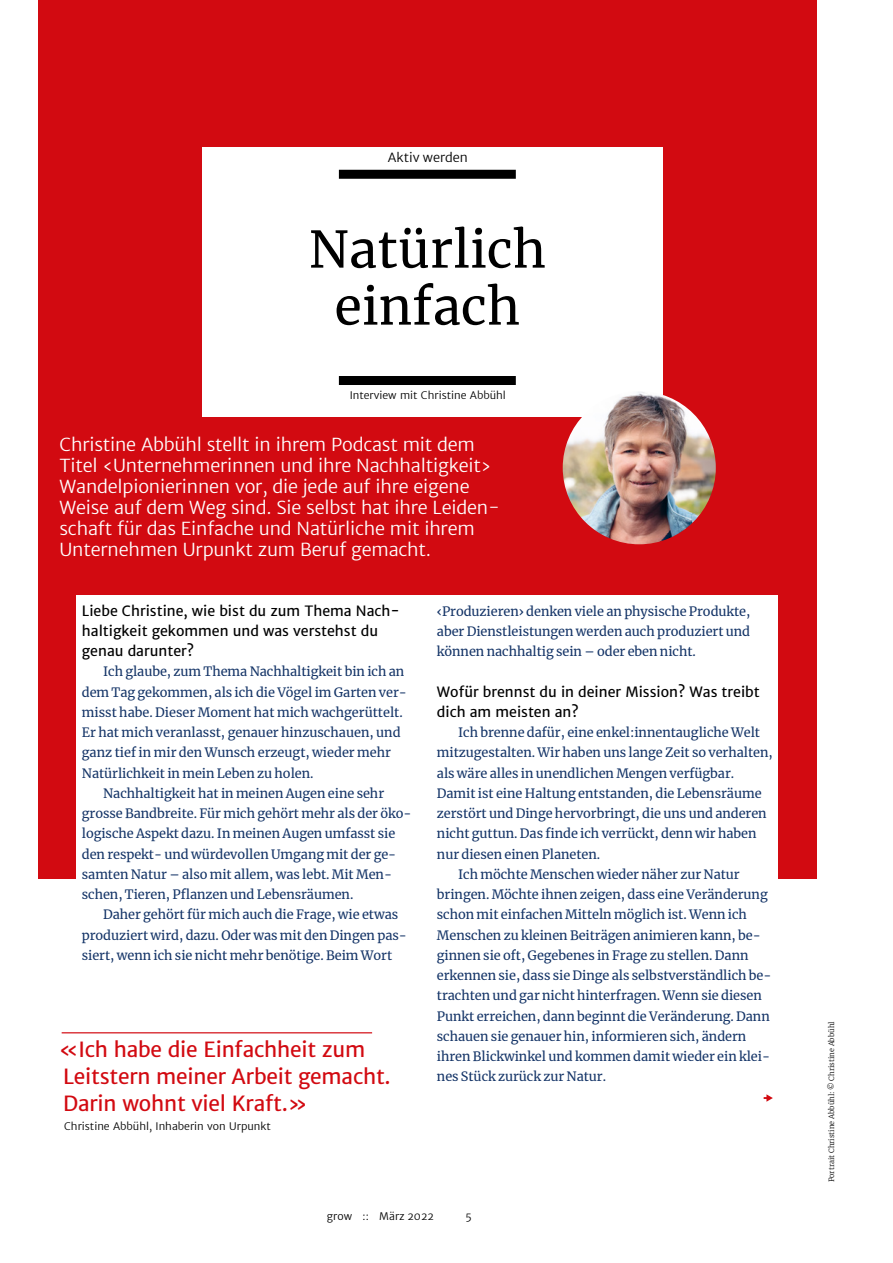
<style>
.page{position:relative;width:893px;height:1263px;background:#fff}
.page>*{position:absolute;margin:0;border:0;box-sizing:border-box;transform-origin:0 0}
.t1{font:50.25px/57px "Merriweather";letter-spacing:.005em;color:#000;text-align:center}
.t2{font:21px/27px "Merriweather Sans";letter-spacing:-.01em;color:#d20a11}
.t3{font:300 18px/21px "Merriweather Sans";letter-spacing:-.01em;color:#fff}
.t4{font:14.25px/20.2px "Merriweather Sans";color:#000}
.t5{font:12.75px/20.2px "Merriweather";letter-spacing:-.005em;color:#143467;text-align:justify}
.t6{font:300 12.75px "Merriweather Sans";color:#000}
.t7{font:300 10.5px "Merriweather Sans";color:#000}
.t8{font:300 7.2px "Merriweather";color:#000}
</style>
<div class="page">
<div style="left:38px;top:0;width:778px;height:879px;background:#d20a11"></div>
<div style="left:202px;top:147px;width:461px;height:270px;background:#fff"></div>
<div style="left:77px;top:595px;width:701px;height:288px;background:#fff"></div>
<svg style="left:764px;top:1094px;width:9px;height:8px"></svg>
<div style="left:339px;top:170px;width:177px;height:9px;background:#000"></div>
<div style="left:339px;top:376px;width:177px;height:9px;background:#000"></div>
<img style="left:563px;top:391px;width:153px;height:153px;border-radius:77px">
<hr style="left:62px;top:1032px;width:310px;height:1px;background:#d20a11">
<p class="t6" style="left:388px;top:149px;width:82px">Aktiv werden</p>
<h1 class="t1" style="left:309px;top:219px;width:239px">Natürlich einfach</h1>
<p class="t7" style="left:350px;top:389px;width:158px">Interview mit Christine Abbühl</p>
<p class="t3" style="left:60px;top:434px;width:442px">Christine Abbühl stellt in ihrem Podcast mit dem Titel ‹Unternehmerinnen und ihre Nachhaltigkeit› Wandelpionierinnen vor, die jede auf ihre eigene Weise auf dem Weg sind. Sie selbst hat ihre Leiden&shy;schaft für das Einfache und Natürliche mit ihrem Unternehmen Urpunkt zum Beruf gemacht.</p>
<p class="t4" style="left:82px;top:600px;width:320px">Liebe Christine, wie bist du zum Thema Nach&shy;haltigkeit gekommen und was verstehst du genau darunter?</p>
<p class="t5" style="left:103px;top:661px;width:303px">Ich glaube, zum Thema Nachhaltigkeit bin ich an</p>
<p class="t5" style="left:82px;top:681px;width:326px">dem Tag gekommen, als ich die Vögel im Garten ver-</p>
<p class="t5" style="left:82px;top:702px;width:322px">misst habe. Dieser Moment hat mich wachgerüttelt.</p>
<p class="t5" style="left:82px;top:722px;width:320px">Er hat mich veranlasst, genauer hinzuschauen, und</p>
<p class="t5" style="left:82px;top:742px;width:311px">ganz tief in mir den Wunsch erzeugt, wieder mehr</p>
<p class="t5" style="left:82px;top:762px;width:233px">Natürlichkeit in mein Leben zu holen.</p>
<p class="t5" style="left:103px;top:783px;width:283px">Nachhaltigkeit hat in meinen Augen eine sehr</p>
<p class="t5" style="left:82px;top:803px;width:331px">grosse Bandbreite. Für mich gehört mehr als der öko-</p>
<p class="t5" style="left:82px;top:823px;width:315px">logische Aspekt dazu. In meinen Augen umfasst sie</p>
<p class="t5" style="left:82px;top:843px;width:316px">den respekt- und würdevollen Umgang mit der ge-</p>
<p class="t5" style="left:82px;top:864px;width:312px">samten Natur – also mit allem, was lebt. Mit Men-</p>
<p class="t5" style="left:82px;top:884px;width:273px">schen, Tieren, Pflanzen und Lebensräumen.</p>
<p class="t5" style="left:103px;top:904px;width:297px">Daher gehört für mich auch die Frage, wie etwas</p>
<p class="t5" style="left:82px;top:924px;width:326px">produziert wird, dazu. Oder was mit den Dingen pas-</p>
<p class="t5" style="left:82px;top:945px;width:312px">siert, wenn ich sie nicht mehr benötige. Beim Wort</p>
<h2 class="t2" style="left:59px;top:1035px;width:333px">«Ich habe die Einfachheit zum<br>Leitstern meiner Arbeit gemacht.<br>Darin wohnt viel Kraft.»</h2>
<p class="t7" style="left:64px;top:1119px;width:208px">Christine Abbühl, Inhaberin von Urpunkt</p>
<p class="t5" style="left:437px;top:600px;width:315px">‹Produzieren› denken viele an physische Produkte, aber Dienstleistungen werden auch produziert und können nachhaltig sein – oder eben nicht.</p>
<p class="t4" style="left:437px;top:681px;width:324px">Wofür brennst du in deiner Mission? Was treibt dich am meisten an?</p>
<p class="t5" style="left:458px;top:722px;width:303px">Ich brenne dafür, eine enkel:innentaugliche Welt</p>
<p class="t5" style="left:437px;top:742px;width:337px">mitzugestalten. Wir haben uns lange Zeit so verhalten,</p>
<p class="t5" style="left:437px;top:762px;width:299px">als wäre alles in unendlichen Mengen verfügbar.</p>
<p class="t5" style="left:437px;top:783px;width:326px">Damit ist eine Haltung entstanden, die Lebensräume</p>
<p class="t5" style="left:437px;top:803px;width:331px">zerstört und Dinge hervorbringt, die uns und anderen</p>
<p class="t5" style="left:437px;top:823px;width:321px">nicht guttun. Das finde ich verrückt, denn wir haben</p>
<p class="t5" style="left:437px;top:843px;width:165px">nur diesen einen Planeten.</p>
<p class="t5" style="left:458px;top:864px;width:283px">Ich möchte Menschen wieder näher zur Natur</p>
<p class="t5" style="left:437px;top:884px;width:332px">bringen. Möchte ihnen zeigen, dass eine Veränderung</p>
<p class="t5" style="left:437px;top:904px;width:312px">schon mit einfachen Mitteln möglich ist. Wenn ich</p>
<p class="t5" style="left:437px;top:924px;width:325px">Menschen zu kleinen Beiträgen animieren kann, be-</p>
<p class="t5" style="left:437px;top:945px;width:313px">ginnen sie oft, Gegebenes in Frage zu stellen. Dann</p>
<p class="t5" style="left:437px;top:965px;width:336px">erkennen sie, dass sie Dinge als selbstverständlich be-</p>
<p class="t5" style="left:437px;top:985px;width:326px">trachten und gar nicht hinterfragen. Wenn sie diesen</p>
<p class="t5" style="left:437px;top:1005px;width:334px">Punkt erreichen, dann beginnt die Veränderung. Dann</p>
<p class="t5" style="left:437px;top:1026px;width:311px">schauen sie genauer hin, informieren sich, ändern</p>
<p class="t5" style="left:437px;top:1046px;width:335px">ihren Blickwinkel und kommen damit wieder ein klei-</p>
<p class="t5" style="left:437px;top:1066px;width:171px">nes Stück zurück zur Natur.</p>
<p class="t7" style="left:327px;top:1209px;width:109px">grow :: März 2022</p>
<p class="t7" style="left:465px;top:1209px;width:8px">5</p>
<p class="t8" style="left:827px;top:1182px;width:163px;rotate:-90deg">Portrait Christine Abbühl: © Christine Abbühl</p>
</div>
